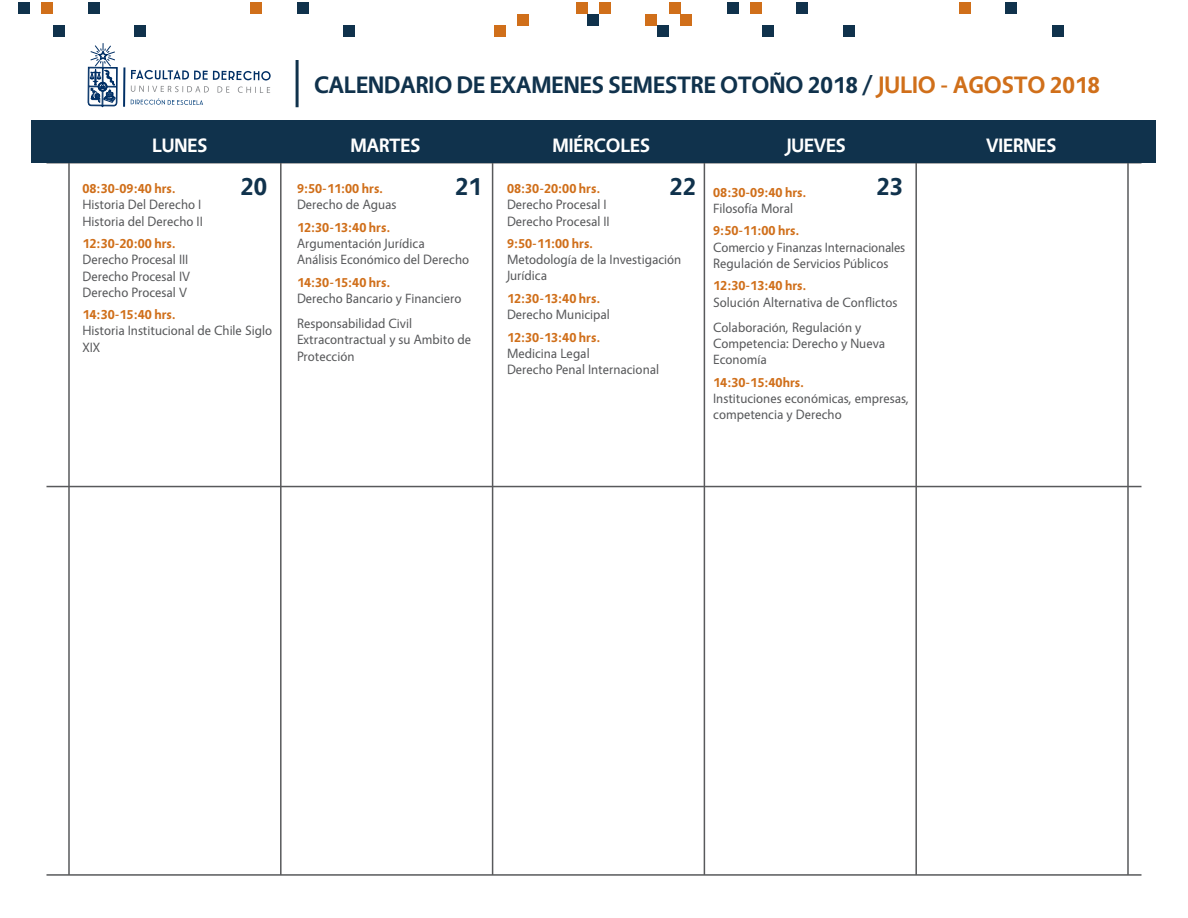
<style>
.page{position:relative;width:1188px;height:918px;background:#fff}
.page>*{position:absolute;margin:0;border:0;box-sizing:border-box;transform-origin:0 0}
.t1{font:700 25.5px "Vegur";color:#10324c}
.t2{font:700 24px "Vegur";color:#10324c}
.t3{font:700 19.5px "Vegur";color:#fff}
.t4{font:13.5px/16.2px "Vegur";color:#58595b}
.t5{font:700 13.5px "Vegur";color:#d06f1a}
.s1{color:#d06f1a}
</style>
<div class="page">
<hr style="left:68px;top:163px;width:2px;height:712px;background:#58595b">
<hr style="left:280px;top:163px;width:2px;height:712px;background:#58595b">
<hr style="left:492px;top:163px;width:1px;height:712px;background:#58595b">
<hr style="left:704px;top:163px;width:1px;height:712px;background:#58595b">
<hr style="left:915px;top:163px;width:2px;height:712px;background:#58595b">
<hr style="left:1127px;top:163px;width:2px;height:712px;background:#58595b">
<div style="left:959px;top:3px;width:11px;height:11px;background:#d06f1a"></div>
<div style="left:1006px;top:3px;width:11px;height:11px;background:#10324c"></div>
<div style="left:1052px;top:26px;width:11px;height:11px;background:#10324c"></div>
<div style="left:251px;top:3px;width:11px;height:11px;background:#d06f1a"></div>
<div style="left:297px;top:3px;width:11px;height:11px;background:#10324c"></div>
<div style="left:518px;top:14px;width:11px;height:11px;background:#d06f1a"></div>
<div style="left:576px;top:3px;width:11px;height:11px;background:#d06f1a"></div>
<div style="left:599px;top:3px;width:11px;height:11px;background:#d06f1a"></div>
<div style="left:495px;top:26px;width:11px;height:11px;background:#d06f1a"></div>
<div style="left:646px;top:14px;width:11px;height:11px;background:#d06f1a"></div>
<div style="left:588px;top:14px;width:11px;height:11px;background:#10324c"></div>
<div style="left:344px;top:26px;width:11px;height:11px;background:#10324c"></div>
<div style="left:657px;top:26px;width:11px;height:11px;background:#10324c"></div>
<div style="left:750px;top:3px;width:11px;height:11px;background:#d06f1a"></div>
<div style="left:727px;top:3px;width:11px;height:11px;background:#10324c"></div>
<div style="left:797px;top:3px;width:11px;height:11px;background:#10324c"></div>
<div style="left:669px;top:3px;width:11px;height:11px;background:#d06f1a"></div>
<div style="left:762px;top:26px;width:11px;height:11px;background:#10324c"></div>
<div style="left:681px;top:14px;width:11px;height:11px;background:#d06f1a"></div>
<div style="left:843px;top:26px;width:11px;height:11px;background:#10324c"></div>
<div style="left:42px;top:3px;width:11px;height:11px;background:#d06f1a"></div>
<div style="left:19px;top:3px;width:11px;height:11px;background:#10324c"></div>
<div style="left:88px;top:3px;width:11px;height:11px;background:#10324c"></div>
<div style="left:54px;top:26px;width:11px;height:11px;background:#10324c"></div>
<div style="left:135px;top:26px;width:11px;height:11px;background:#10324c"></div>
<hr style="left:46px;top:162px;width:1096px;height:2px;background:#58595b">
<hr style="left:46px;top:486px;width:1096px;height:1px;background:#58595b">
<hr style="left:46px;top:874px;width:1096px;height:2px;background:#58595b">
<div style="left:32px;top:120px;width:1124px;height:43px;background:#10324c"></div>
<svg style="left:88px;top:43px;width:30px;height:121px"></svg>
<hr style="left:123px;top:67px;width:2px;height:40px;background:#002f65">
<svg style="left:131px;top:70px;width:140px;height:35px"></svg>
<hr style="left:296px;top:60px;width:3px;height:47px;background:#10324c">
<h2 class="t2" style="left:314px;top:72px;width:787px">CALENDARIO DE EXAMENES SEMESTRE OTOÑO 2018 / <span class="s1">JULIO - AGOSTO 2018</span></h2>
<h3 class="t3" style="left:152px;top:134px;width:57px">LUNES</h3>
<h3 class="t3" style="left:350px;top:134px;width:71px">MARTES</h3>
<h3 class="t3" style="left:552px;top:134px;width:99px">MIÉRCOLES</h3>
<h3 class="t3" style="left:785px;top:134px;width:62px">JUEVES</h3>
<h3 class="t3" style="left:987px;top:134px;width:71px">VIERNES</h3>
<p class="t5" style="left:507px;top:181px;width:95px">08:30-20:00 hrs.</p>
<p class="t4" style="left:507px;top:197px;width:104px">Derecho Procesal I<br>Derecho Procesal II</p>
<p class="t5" style="left:507px;top:236px;width:88px">9:50-11:00 hrs.</p>
<p class="t4" style="left:507px;top:252px;width:176px">Metodología de la Investigación<br>Jurídica</p>
<p class="t5" style="left:507px;top:291px;width:95px">12:30-13:40 hrs.</p>
<p class="t4" style="left:507px;top:307px;width:104px">Derecho Municipal</p>
<p class="t5" style="left:507px;top:330px;width:95px">12:30-13:40 hrs.</p>
<p class="t4" style="left:507px;top:345px;width:154px">Medicina Legal<br>Derecho Penal Internacional</p>
<h1 class="t1" style="left:241px;top:173px;width:28px">20</h1>
<h1 class="t1" style="left:455px;top:173px;width:28px">21</h1>
<h1 class="t1" style="left:670px;top:173px;width:28px">22</h1>
<h1 class="t1" style="left:877px;top:173px;width:28px">23</h1>
<p class="t5" style="left:297px;top:181px;width:88px">9:50-11:00 hrs.</p>
<p class="t4" style="left:297px;top:197px;width:101px">Derecho de Aguas</p>
<p class="t5" style="left:297px;top:220px;width:95px">12:30-13:40 hrs.</p>
<p class="t4" style="left:297px;top:236px;width:174px">Argumentación Jurídica<br>Análisis Económico del Derecho</p>
<p class="t5" style="left:297px;top:275px;width:95px">14:30-15:40 hrs.</p>
<p class="t4" style="left:297px;top:286px;width:166px;line-height:25.2px">Derecho Bancario y Financiero<br>Responsabilidad Civil</p>
<p class="t4" style="left:297px;top:332px;width:176px">Extracontractual y su Ambito de<br>Protección</p>
<p class="t5" style="left:83px;top:181px;width:95px">08:30-09:40 hrs.</p>
<p class="t4" style="left:83px;top:197px;width:122px">Historia Del Derecho I<br>Historia del Derecho II</p>
<p class="t5" style="left:83px;top:236px;width:95px">12:30-20:00 hrs.</p>
<p class="t4" style="left:83px;top:252px;width:109px">Derecho Procesal III<br>Derecho Procesal IV<br>Derecho Procesal V</p>
<p class="t5" style="left:83px;top:307px;width:95px">14:30-15:40 hrs.</p>
<p class="t4" style="left:83px;top:323px;width:191px">Historia Institucional de Chile Siglo<br>XIX</p>
<p class="t5" style="left:713px;top:185px;width:95px">08:30-09:40 hrs.</p>
<p class="t4" style="left:713px;top:201px;width:81px">Filosofía Moral</p>
<p class="t5" style="left:713px;top:223px;width:88px">9:50-11:00 hrs.</p>
<p class="t4" style="left:713px;top:239px;width:194px">Comercio y Finanzas Internacionales<br>Regulación de Servicios Públicos</p>
<p class="t5" style="left:713px;top:278px;width:95px">12:30-13:40 hrs.</p>
<p class="t4" style="left:713px;top:290px;width:186px;line-height:25.2px">Solución Alternativa de Conflictos<br>Colaboración, Regulación y</p>
<p class="t4" style="left:713px;top:336px;width:173px">Competencia: Derecho y Nueva<br>Economía</p>
<p class="t5" style="left:713px;top:375px;width:93px">14:30-15:40hrs.</p>
<p class="t4" style="left:713px;top:390px;width:198px">Instituciones económicas, empresas, competencia y Derecho</p>
</div>
